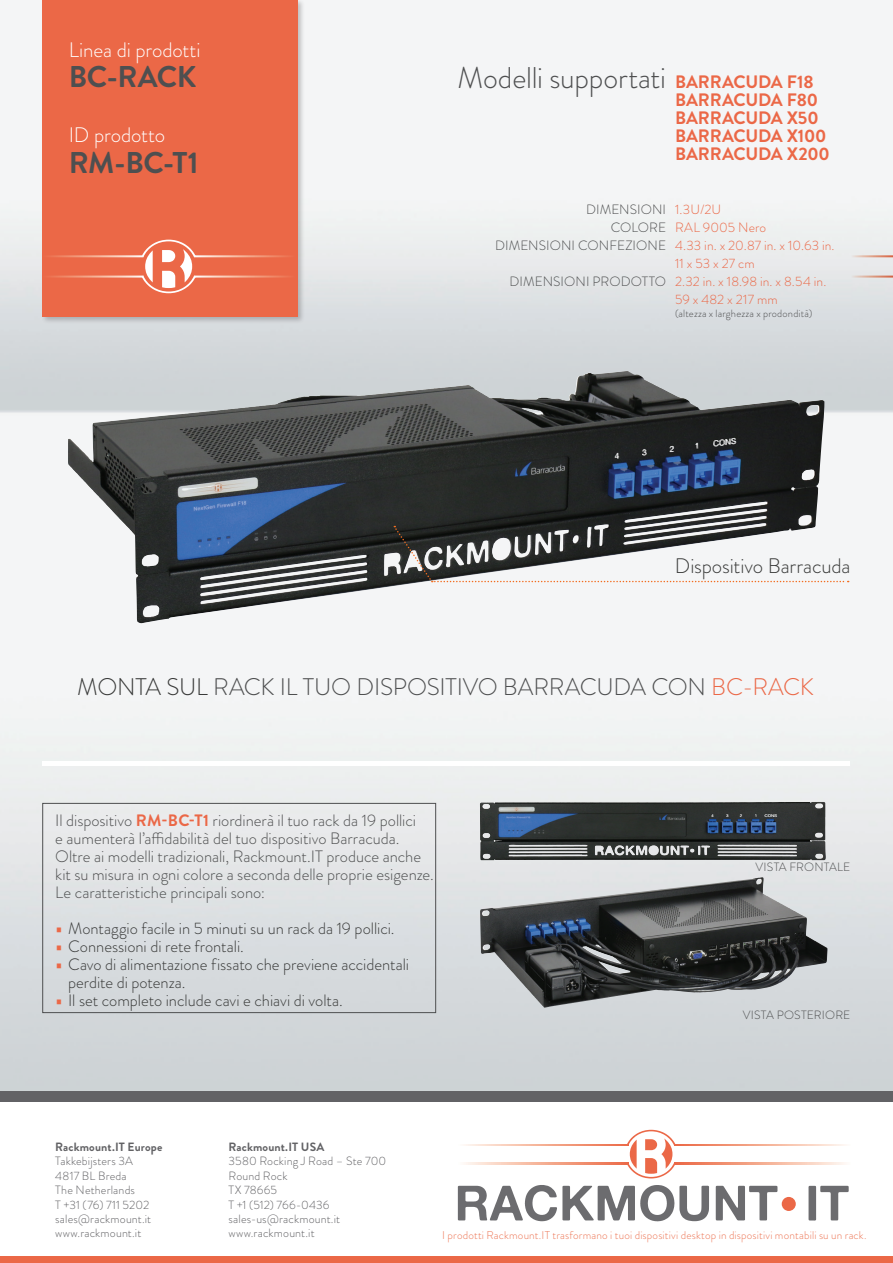
<style>
.page{position:relative;width:893px;height:1263px;background:#fff}
.page>*{position:absolute;margin:0;border:0;box-sizing:border-box;transform-origin:0 0}
.t1{font:300 30px "Brandon Grotesque";letter-spacing:-.005em;color:#4e4f50}
.t2{font:700 30px "Brandon Grotesque";letter-spacing:-.01em;color:#4e4f50}
.t3{font:300 24px "Brandon Grotesque";letter-spacing:-.01em;color:#4e4f50}
.t4{font:300 21px "Brandon Grotesque";letter-spacing:-.005em;color:#fff}
.t5{font:300 21px "Brandon Grotesque";letter-spacing:-.005em;color:#393a39}
.t6{font:700 18px/18px "Brandon Grotesque";letter-spacing:-.01em;color:#eb6847}
.t7{font:300 16.5px/18px "Brandon Grotesque";color:#4e4f50}
.t8{font:300 16.5px/18px "Brandon Grotesque";letter-spacing:-.005em;color:#393a39}
.t9{font:300 13.5px/18px "Brandon Grotesque";letter-spacing:.005em;color:#eb6847}
.t10{font:300 13.5px/18px "Brandon Grotesque";letter-spacing:.005em;color:#4e4f50;text-align:right}
.t11{font:300 12px/14.4px "Brandon Grotesque";letter-spacing:.015em;color:#626265}
.t12{font:700 12px "Brandon Grotesque";letter-spacing:.01em;color:#626265}
.t13{font:300 12px "Brandon Grotesque";letter-spacing:.015em;color:#4e4f50}
.t14{font:300 11.25px "Brandon Grotesque";letter-spacing:.015em;color:#ed7655}
.t15{font:300 10.5px "Brandon Grotesque";letter-spacing:.015em;color:#4e4f50}
.s1{color:#393a39}
.s2{color:#eb6847}
.s3{font-weight:700;color:#eb6847}
.s4{font-family:"Titillium";font-weight:400;color:#eb6847}
</style>
<div class="page">
<img style="left:0;top:0;width:893px;height:1090px">
<div style="left:0;top:1090px;width:893px;height:11px;background:#626265"></div>
<hr style="left:43px;top:761px;width:807px;height:4px;background:#fff">
<div style="left:0;top:1256px;width:893px;height:7px;background:#eb6847"></div>
<div style="left:41px;top:0;width:264px;height:324px;background:#231f20;opacity:.25"></div>
<div style="left:43px;top:0;width:255px;height:316px;background:#eb6847"></div>
<svg style="left:850px;top:255px;width:43px;height:2px"></svg>
<svg style="left:850px;top:276px;width:43px;height:2px"></svg>
<svg style="left:50px;top:240px;width:239px;height:53px"></svg>
<svg style="left:627px;top:1130px;width:49px;height:48px"></svg>
<svg style="left:458px;top:1185px;width:251px;height:36px"></svg>
<svg style="left:716px;top:1186px;width:61px;height:34px"></svg>
<svg style="left:808px;top:1186px;width:41px;height:34px"></svg>
<svg style="left:464px;top:1144px;width:164px;height:2px"></svg>
<svg style="left:464px;top:1162px;width:164px;height:2px"></svg>
<svg style="left:674px;top:1144px;width:171px;height:2px"></svg>
<svg style="left:674px;top:1162px;width:171px;height:2px"></svg>
<div style="left:782px;top:1197px;width:14px;height:14px;background:#eb6847;border-radius:50%"></div>
<img style="left:68px;top:371px;width:558px;height:225px">
<svg style="left:394px;top:526px;width:455px;height:56px"></svg>
<div style="left:43px;top:803px;width:393px;height:210px;border:1px solid #4e4f50"></div>
<img style="left:629px;top:802px;width:189px;height:1px">
<img style="left:480px;top:877px;width:311px;height:131px">
<p class="t4" style="left:69px;top:36px;width:133px">Linea di prodotti</p>
<h1 class="t2" style="left:69px;top:56px;width:129px">BC-RACK</h1>
<p class="t4" style="left:69px;top:120px;width:98px">ID prodotto</p>
<h1 class="t2" style="left:69px;top:142px;width:131px">RM-BC-T1</h1>
<h1 class="t1" style="left:457px;top:57px;width:210px">Modelli supportati</h1>
<p class="t6" style="left:675px;top:73px;width:156px">BARRACUDA F18<br>BARRACUDA F80<br>BARRACUDA X50<br>BARRACUDA X100<br>BARRACUDA X200</p>
<p class="t10" style="left:495px;top:200px;width:173px">DIMENSIONI<br>COLORE<br>DIMENSIONI CONFEZIONE</p>
<p class="t10" style="left:510px;top:272px;width:158px">DIMENSIONI PRODOTTO</p>
<p class="t9" style="left:675px;top:200px;width:161px">1.3U/2U<br>RAL 9005 Nero<br>4.33 in. x 20.87 in. x 10.63 in.<br>11 x 53 x 27 cm<br>2.32 in. x 18.98 in. x 8.54 in.<br>59 x 482 x 217 mm</p>
<p class="t15" style="left:675px;top:306px;width:139px">(altezza x larghezza x prodondità)</p>
<p class="t5" style="left:675px;top:552px;width:177px">Dispositivo Barracuda</p>
<h2 class="t3" style="left:77px;top:671px;width:738px"><span class="s1">MONTA SUL</span> RACK IL TUO DISPOSITIVO BARRACUDA CON <span class="s2">BC-RACK</span></h2>
<p class="t7" style="left:55px;top:811px;width:380px">Il dispositivo <span class="s3">rm-BC-T1</span> riordinerà il tuo rack da 19 pollici<br>e aumenterà l’affidabilità del tuo dispositivo Barracuda.<br>Oltre ai modelli tradizionali, Rackmount.IT produce anche kit su misura in ogni colore a seconda delle proprie esigenze.<br>Le caratteristiche principali sono:</p>
<p class="t8" style="left:55px;top:919px;width:341px"><span class="s4">•</span> Montaggio facile in 5 minuti su un rack da 19 pollici.</p>
<p class="t8" style="left:55px;top:937px;width:190px"><span class="s4">•</span> Connessioni di rete frontali.</p>
<p class="t8" style="left:68px;top:955px;width:343px;text-indent:-13px"><span class="s4">•</span> Cavo di alimentazione fissato che previene accidentali perdite di potenza.</p>
<p class="t8" style="left:55px;top:991px;width:289px"><span class="s4">•</span> Il set completo include cavi e chiavi di volta.</p>
<p class="t13" style="left:755px;top:858px;width:96px">VISTA FRONTALE</p>
<p class="t13" style="left:743px;top:1007px;width:109px">VISTA POSTERIORE</p>
<p class="t12" style="left:55px;top:1138px;width:109px">Rackmount.IT Europe</p>
<p class="t11" style="left:55px;top:1154px;width:97px">Takkebijsters 3A<br>4817 BL Breda<br>The Netherlands<br>T +31 (76) 711 5202 sales@rackmount.it www.rackmount.it</p>
<p class="t12" style="left:229px;top:1138px;width:97px">Rackmount.IT USA</p>
<p class="t11" style="left:229px;top:1154px;width:159px">3580 Rocking J Road – Ste 700<br>Round Rock<br>TX 78665<br>T +1 (512) 766-0436 sales-us@rackmount.it www.rackmount.it</p>
<p class="t14" style="left:442px;top:1227px;width:426px">I prodotti Rackmount.IT trasformano i tuoi dispositivi desktop in dispositivi montabili su un rack.</p>
</div>
